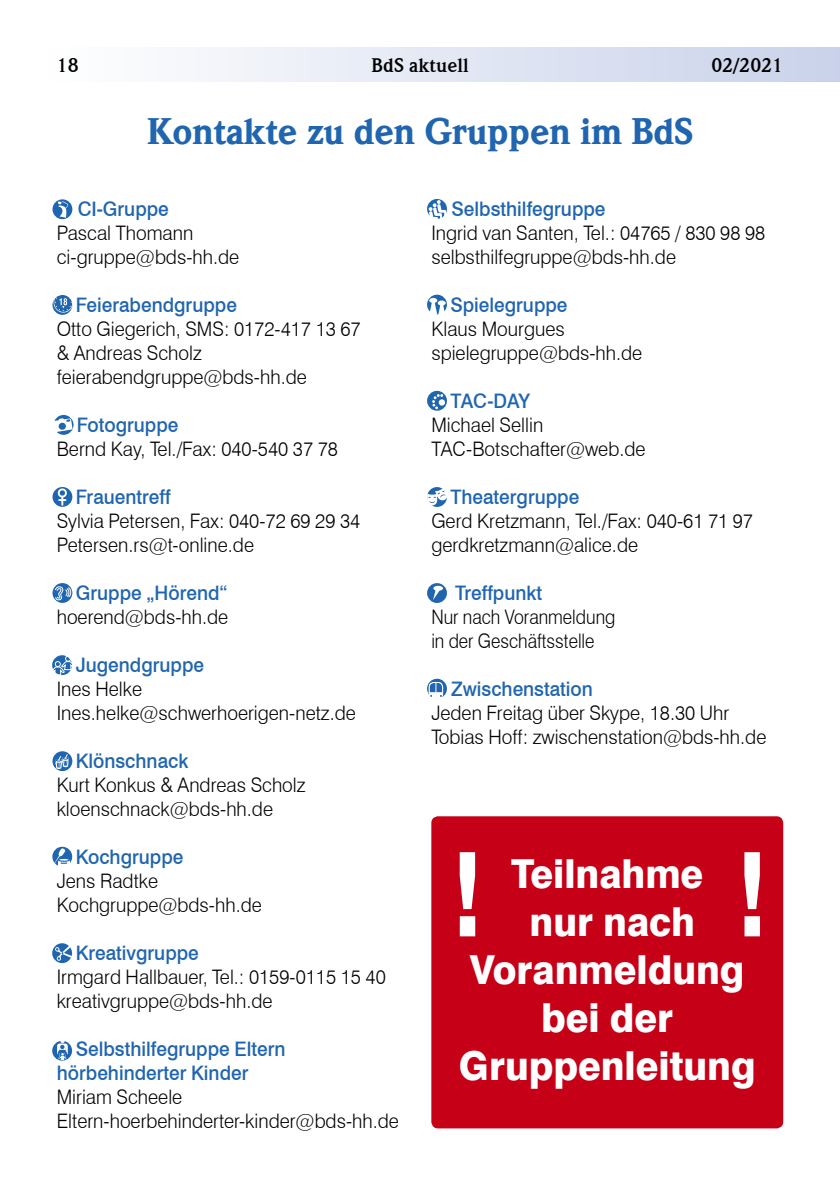
<style>
.page{position:relative;width:840px;height:1191px;background:#fff}
.page>*{position:absolute;margin:0;border:0;box-sizing:border-box;transform-origin:0 0}
.t1{font:800 40px/48px "Swiss 721 BT";color:#fff;text-align:center;scale:.95 1}
.t2{font:900 36px "Weidemann Std";color:#2065af}
.t3{font:300 20px/24px "Swiss 721 BT";color:#000;scale:.95 1}
.t4{font:500 20px/24px "Swiss 721 BT";color:#2065af;scale:.95 1}
.t5{font:300 20px/24px "Swiss 721 BT";color:#000;scale:.88 1}
.t6{font:700 20px "Weidemann IT Cby BT";color:#000}
</style>
<div class="page">
<div style="left:0;top:47px;width:839px;height:34px;background:linear-gradient(to right,#fff,#c9d2ea)"></div>
<hr style="left:839px;top:47px;width:1px;height:34px;background:#c9d2ea">
<svg style="left:52px;top:199px;width:20px;height:20px"></svg>
<svg style="left:58px;top:201px;width:11px;height:17px"></svg>
<svg style="left:52px;top:655px;width:20px;height:21px"></svg>
<svg style="left:427px;top:391px;width:19px;height:20px"></svg>
<svg style="left:432px;top:394px;width:11px;height:15px"></svg>
<div style="left:438px;top:399px;width:7px;height:6px;background:#fff;border-radius:50%"></div>
<svg style="left:428px;top:200px;width:18px;height:19px"></svg>
<svg style="left:52px;top:846px;width:20px;height:20px"></svg>
<div style="left:58px;top:857px;width:12px;height:5px;border:1px solid #2065af;border-radius:50%"></div>
<svg style="left:52px;top:848px;width:17px;height:18px"></svg>
<svg style="left:54px;top:415px;width:19px;height:20px"></svg>
<svg style="left:54px;top:415px;width:19px;height:17px"></svg>
<svg style="left:52px;top:943px;width:20px;height:20px"></svg>
<svg style="left:55px;top:945px;width:18px;height:15px"></svg>
<svg style="left:427px;top:487px;width:19px;height:20px"></svg>
<svg style="left:427px;top:487px;width:20px;height:18px"></svg>
<svg style="left:427px;top:295px;width:19px;height:19px"></svg>
<svg style="left:429px;top:298px;width:16px;height:17px"></svg>
<div style="left:427px;top:583px;width:19px;height:20px;background:#2065af;border-radius:50%"></div>
<svg style="left:433px;top:590px;width:8px;height:10px"></svg>
<div style="left:433px;top:586px;width:9px;height:5px;background:#fff;border-radius:50%"></div>
<svg style="left:52px;top:295px;width:20px;height:20px"></svg>
<svg style="left:54px;top:295px;width:19px;height:17px"></svg>
<svg style="left:52px;top:751px;width:20px;height:20px"></svg>
<svg style="left:56px;top:753px;width:12px;height:15px"></svg>
<svg style="left:427px;top:679px;width:19px;height:19px"></svg>
<div style="left:428px;top:682px;width:14px;height:17px;border:1px solid #fff;border-radius:5px"></div>
<svg style="left:428px;top:681px;width:15px;height:16px"></svg>
<svg style="left:52px;top:487px;width:20px;height:20px"></svg>
<svg style="left:58px;top:488px;width:9px;height:18px"></svg>
<svg style="left:52px;top:583px;width:20px;height:20px"></svg>
<svg style="left:54px;top:583px;width:17px;height:18px"></svg>
<div style="left:432px;top:817px;width:349px;height:310px;background:#c50017;border-radius:6px"></div>
<div style="left:431px;top:816px;width:351px;height:312px;border:2px solid #c50017;border-radius:6px"></div>
<svg style="left:459px;top:852px;width:16px;height:84px"></svg>
<svg style="left:52px;top:1040px;width:20px;height:20px"></svg>
<svg style="left:56px;top:1040px;width:12px;height:20px"></svg>
<svg style="left:744px;top:852px;width:15px;height:84px"></svg>
<p class="t6" style="left:57px;top:53px;width:22px">18</p>
<p class="t6" style="left:371px;top:53px;width:99px">BdS aktuell</p>
<p class="t6" style="left:711px;top:53px;width:73px">02/2021</p>
<h2 class="t2" style="left:147px;top:110px;width:547px">Kontakte zu den Gruppen im BdS</h2>
<p class="t4" style="left:78px;top:197px;width:97px">CI-Gruppe</p>
<p class="t3" style="left:57px;top:221px;width:194px">Pascal Thomann ci-gruppe@bds-hh.de</p>
<p class="t4" style="left:76px;top:293px;width:171px">Feierabendgruppe</p>
<p class="t3" style="left:57px;top:317px;width:321px">Otto Giegerich, SMS: 0172-417 13 67 &amp; Andreas Scholz feierabendgruppe@bds-hh.de</p>
<p class="t4" style="left:77px;top:413px;width:108px">Fotogruppe</p>
<p class="t3" style="left:57px;top:437px;width:297px">Bernd Kay, Tel./Fax: 040-540 37 78</p>
<p class="t4" style="left:76px;top:485px;width:101px">Frauentreff</p>
<p class="t3" style="left:57px;top:509px;width:321px">Sylvia Petersen, Fax: 040-72 69 29 34<br>Petersen.rs@t-online.de</p>
<p class="t4" style="left:76px;top:581px;width:161px">Gruppe „Hörend“</p>
<p class="t3" style="left:57px;top:605px;width:182px">hoerend@bds-hh.de</p>
<p class="t4" style="left:76px;top:653px;width:136px">Jugendgruppe</p>
<p class="t3" style="left:57px;top:677px;width:316px">Ines Helke<br>Ines.helke@schwerhoerigen-netz.de</p>
<p class="t4" style="left:76px;top:749px;width:120px">Klönschnack</p>
<p class="t3" style="left:57px;top:773px;width:263px">Kurt Konkus &amp; Andreas Scholz kloenschnack@bds-hh.de</p>
<p class="t4" style="left:76px;top:845px;width:115px">Kochgruppe</p>
<p class="t3" style="left:57px;top:869px;width:217px">Jens Radtke<br>Kochgruppe@bds-hh.de</p>
<p class="t4" style="left:76px;top:941px;width:131px">Kreativgruppe</p>
<p class="t3" style="left:57px;top:965px;width:347px">Irmgard Hallbauer, Tel.: 0159-0115 15 40 kreativgruppe@bds-hh.de</p>
<p class="t4" style="left:57px;top:1037px;width:242px;text-indent:19px">Selbsthilfegruppe Eltern hörbehinderter Kinder</p>
<p class="t3" style="left:57px;top:1085px;width:361px">Miriam Scheele<br>Eltern-hoerbehinderter-kinder@bds-hh.de</p>
<p class="t4" style="left:451px;top:197px;width:163px">Selbsthilfegruppe</p>
<p class="t3" style="left:431px;top:221px;width:353px">Ingrid van Santen, Tel.: 04765 / 830 98 98 selbsthilfegruppe@bds-hh.de</p>
<p class="t4" style="left:450px;top:293px;width:125px">Spielegruppe</p>
<p class="t3" style="left:431px;top:317px;width:223px">Klaus Mourgues spielegruppe@bds-hh.de</p>
<p class="t4" style="left:450px;top:389px;width:85px">TAC-DAY</p>
<p class="t3" style="left:431px;top:413px;width:227px">Michael Sellin<br>TAC-Botschafter@web.de</p>
<p class="t4" style="left:450px;top:485px;width:137px">Theatergruppe</p>
<p class="t3" style="left:431px;top:509px;width:340px">Gerd Kretzmann, Tel./Fax: 040-61 71 97 gerdkretzmann@alice.de</p>
<p class="t4" style="left:455px;top:581px;width:93px">Treffpunkt</p>
<p class="t5" style="left:431px;top:605px;width:210px">Nur nach Voranmeldung in der Geschäftsstelle</p>
<p class="t4" style="left:451px;top:677px;width:150px">Zwischenstation</p>
<p class="t3" style="left:431px;top:701px;width:354px">Jeden Freitag über Skype, 18.30 Uhr<br>Tobias Hoff: zwischenstation@bds-hh.de</p>
<h1 class="t1" style="left:458px;top:849px;width:313px">Teilnahme<br>nur nach<br>Voranmeldung bei der<br>Gruppenleitung</h1>
</div>
